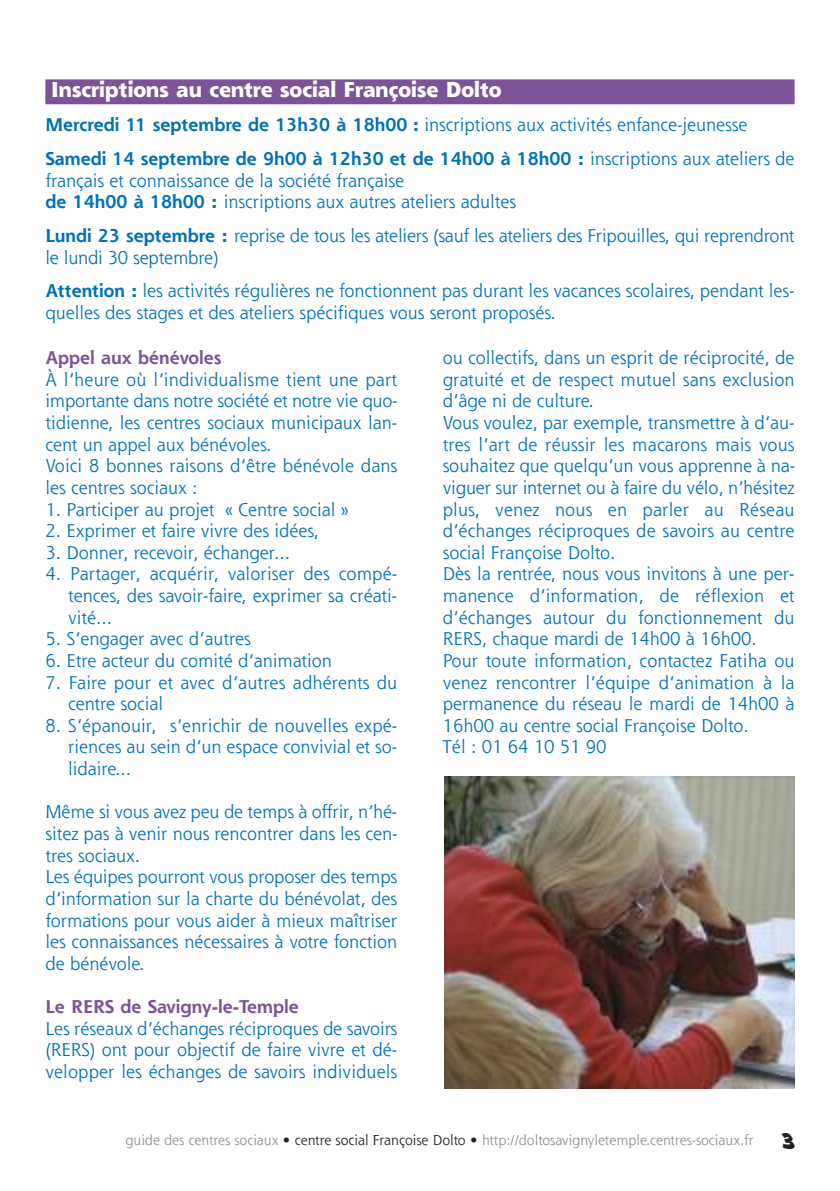
<style>
.page{position:relative;width:840px;height:1191px;background:#fff}
.page>*{position:absolute;margin:0;border:0;box-sizing:border-box;transform-origin:0 0}
.t1{font:800 21px "Shannon";color:#fff}
.t2{font:18px/21.6px "Shannon";color:#0071b7}
.t3{font:700 18px/33.6px "Shannon";color:#0071b7}
.t4{font:700 18px "Shannon";color:#7d5398}
.t5{font:14px "Shannon";color:#909090}
.s1{font-weight:400}
.s2{font-weight:700}
.s3{color:#212120}
.s4{font-family:"Scratch";font-size:24px;color:#212120}
</style>
<div class="page">
<div style="left:45px;top:79px;width:749px;height:18px;background:#7d5398"></div>
<div style="left:45px;top:96px;width:749px;height:8px;background:#7d5398"></div>
<img style="left:444px;top:777px;width:350px;height:312px">
<p class="t1" style="left:51px;top:82px;width:451px">Inscriptions au centre social Françoise Dolto</p>
<p class="t3" style="left:45px;top:110px;width:750px">Mercredi 11 septembre de 13h30 à 18h00 : <span class="s1">inscriptions aux activités enfance-jeunesse<br></span>Samedi 14 septembre de 9h00 à 12h30 et de 14h00 à 18h00 : <span class="s1">inscriptions aux ateliers de</span></p>
<p class="t2" style="left:45px;top:172px;width:472px">français et connaissance de la société française<br><span class="s2">de 14h00 à 18h00 :</span> inscriptions aux autres ateliers adultes</p>
<p class="t2" style="left:45px;top:227px;width:750px"><span class="s2">Lundi 23 septembre :</span> reprise de tous les ateliers (sauf les ateliers des Fripouilles, qui reprendront le lundi 30 septembre)</p>
<p class="t2" style="left:45px;top:282px;width:750px"><span class="s2">Attention :</span> les activités régulières ne fonctionnent pas durant les vacances scolaires, pendant les&shy;quelles des stages et des ateliers spécifiques vous seront proposés.</p>
<p class="t4" style="left:45px;top:351px;width:177px">Appel aux bénévoles</p>
<p class="t2" style="left:45px;top:370px;width:353px">À l’heure où l’individualisme tient une part importante dans notre société et notre vie quo&shy;tidienne, les centres sociaux municipaux lan&shy;cent un appel aux bénévoles.<br>Voici 8 bonnes raisons d’être bénévole dans les centres sociaux :</p>
<p class="t2" style="left:45px;top:500px;width:304px">1. Participer au projet « Centre social »</p>
<p class="t2" style="left:45px;top:522px;width:275px">2. Exprimer et faire vivre des idées,</p>
<p class="t2" style="left:45px;top:543px;width:246px">3. Donner, recevoir, échanger...</p>
<p class="t2" style="left:68px;top:565px;width:330px;text-align:justify;text-indent:-23px">4. Partager, acquérir, valoriser des compé&shy;tences, des savoir-faire, exprimer sa créati&shy;vité...</p>
<p class="t2" style="left:45px;top:630px;width:207px">5. S’engager avec d’autres</p>
<p class="t2" style="left:45px;top:652px;width:288px">6. Etre acteur du comité d’animation</p>
<p class="t2" style="left:68px;top:673px;width:330px;text-indent:-23px">7. Faire pour et avec d’autres adhérents du centre social</p>
<p class="t2" style="left:68px;top:716px;width:330px;text-align:justify;text-indent:-23px">8. S’épanouir, s’enrichir de nouvelles expé&shy;riences au sein d’un espace convivial et so&shy;lidaire...</p>
<p class="t2" style="left:45px;top:803px;width:353px">Même si vous avez peu de temps à offrir, n’hé&shy;sitez pas à venir nous rencontrer dans les cen&shy;tres sociaux.<br>Les équipes pourront vous proposer des temps d’information sur la charte du bénévolat, des formations pour vous aider à mieux maîtriser les connaissances nécessaires à votre fonction de bénévole.</p>
<p class="t4" style="left:45px;top:1000px;width:255px">Le RERS de Savigny-le-Temple</p>
<p class="t2" style="left:45px;top:1019px;width:353px;text-align:justify">Les réseaux d’échanges réciproques de savoirs (RERS) ont pour objectif de faire vivre et dé&shy;velopper les échanges de savoirs individuels</p>
<p class="t2" style="left:442px;top:349px;width:354px">ou collectifs, dans un esprit de réciprocité, de gratuité et de respect mutuel sans exclusion d’âge ni de culture.<br>Vous voulez, par exemple, transmettre à d’au&shy;tres l’art de réussir les macarons mais vous souhaitez que quelqu’un vous apprenne à na&shy;viguer sur internet ou à faire du vélo, n’hésitez plus, venez nous en parler au Réseau d’échanges réciproques de savoirs au centre social Françoise Dolto.<br>Dès la rentrée, nous vous invitons à une per&shy;manence d’information, de réflexion et d’échanges autour du fonctionnement du RERS, chaque mardi de 14h00 à 16h00.<br>Pour toute information, contactez Fatiha ou venez rencontrer l’équipe d’animation à la permanence du réseau le mardi de 14h00 à 16h00 au centre social Françoise Dolto.<br>Tél : 01 64 10 51 90</p>
<p class="t5" style="left:125px;top:1134px;width:670px">guide des centres sociaux <span class="s3">• centre social Françoise Dolto •</span> http://doltosavignyletemple.centres-sociaux.fr <span class="s4">3</span></p>
</div>
